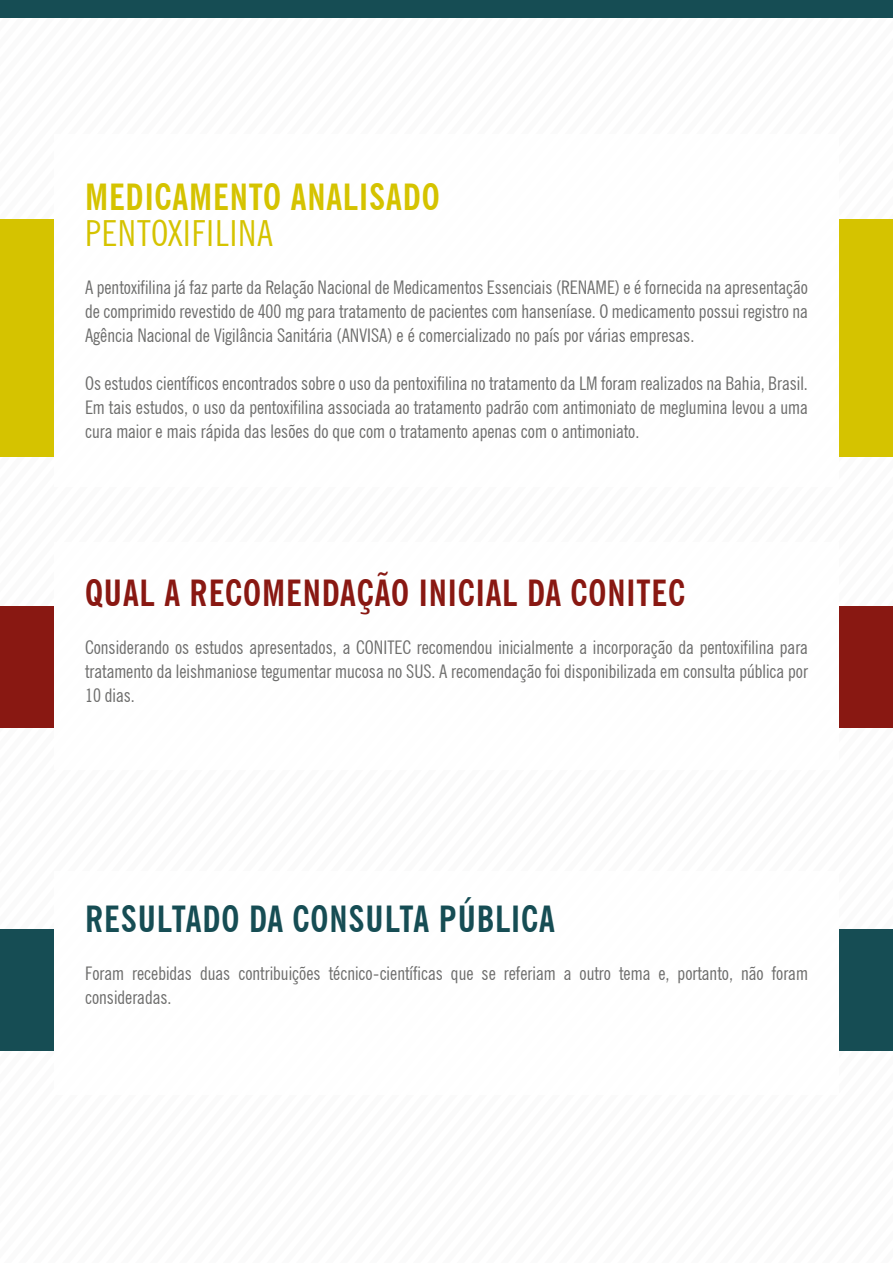
<style>
.page{position:relative;width:893px;height:1263px;background:#fff}
.page>*{position:absolute;margin:0;border:0;box-sizing:border-box;transform-origin:0 0}
.t1{font:700 condensed 36px "News Gothic BT";letter-spacing:.025em;color:#891812}
.t2{font:700 condensed 36px "News Gothic BT";letter-spacing:.025em;color:#164d54}
.t3{font:700 condensed 36px "News Gothic BT";letter-spacing:.025em;color:#d5c300}
.t4{font:condensed 36px "News Gothic BT";letter-spacing:.025em;color:#d5c300}
.t5{font:condensed 18.75px/24px "News Gothic BT";color:#6d6d6c;text-align:justify}
</style>
<div class="page">
<div style="left:0;top:0;width:893px;height:17px;background:#164d54"></div>
<div style="left:0;top:606px;width:53px;height:121px;background:#891812"></div>
<div style="left:840px;top:606px;width:53px;height:121px;background:#891812"></div>
<div style="left:0;top:219px;width:53px;height:237px;background:#d5c300"></div>
<div style="left:840px;top:219px;width:53px;height:237px;background:#d5c300"></div>
<div style="left:0;top:929px;width:53px;height:121px;background:#164d54"></div>
<div style="left:840px;top:929px;width:53px;height:121px;background:#164d54"></div>
<h1 class="t3" style="left:85px;top:175px;width:356px">MEDICAMENTO ANALISADO</h1>
<h1 class="t4" style="left:85px;top:211px;width:190px">PENTOXIFILINA</h1>
<p class="t5" style="left:85px;top:275px;width:724px">A pentoxifilina já faz parte da Relação Nacional de Medicamentos Essenciais (RENAME) e é fornecida na apresentação de comprimido revestido de 400 mg para tratamento de pacientes com hanseníase. O medicamento possui registro na Agência Nacional de Vigilância Sanitária (ANVISA) e é comercializado no país por várias empresas.</p>
<p class="t5" style="left:85px;top:371px;width:724px">Os estudos científicos encontrados sobre o uso da pentoxifilina no tratamento da LM foram realizados na Bahia, Brasil.<br>Em tais estudos, o uso da pentoxifilina associada ao tratamento padrão com antimoniato de meglumina levou a uma cura maior e mais rápida das lesões do que com o tratamento apenas com o antimoniato.</p>
<h1 class="t1" style="left:85px;top:571px;width:602px">QUAL A RECOMENDAÇÃO INICIAL DA CONITEC</h1>
<p class="t5" style="left:85px;top:635px;width:724px">Considerando os estudos apresentados, a CONITEC recomendou inicialmente a incorporação da pentoxifilina para tratamento da leishmaniose tegumentar mucosa no SUS. A recomendação foi disponibilizada em consulta pública por 10 dias.</p>
<h1 class="t2" style="left:85px;top:897px;width:471px">RESULTADO DA CONSULTA PÚBLICA</h1>
<p class="t5" style="left:85px;top:961px;width:724px">Foram recebidas duas contribuições técnico-científicas que se referiam a outro tema e, portanto, não foram consideradas.</p>
</div>
